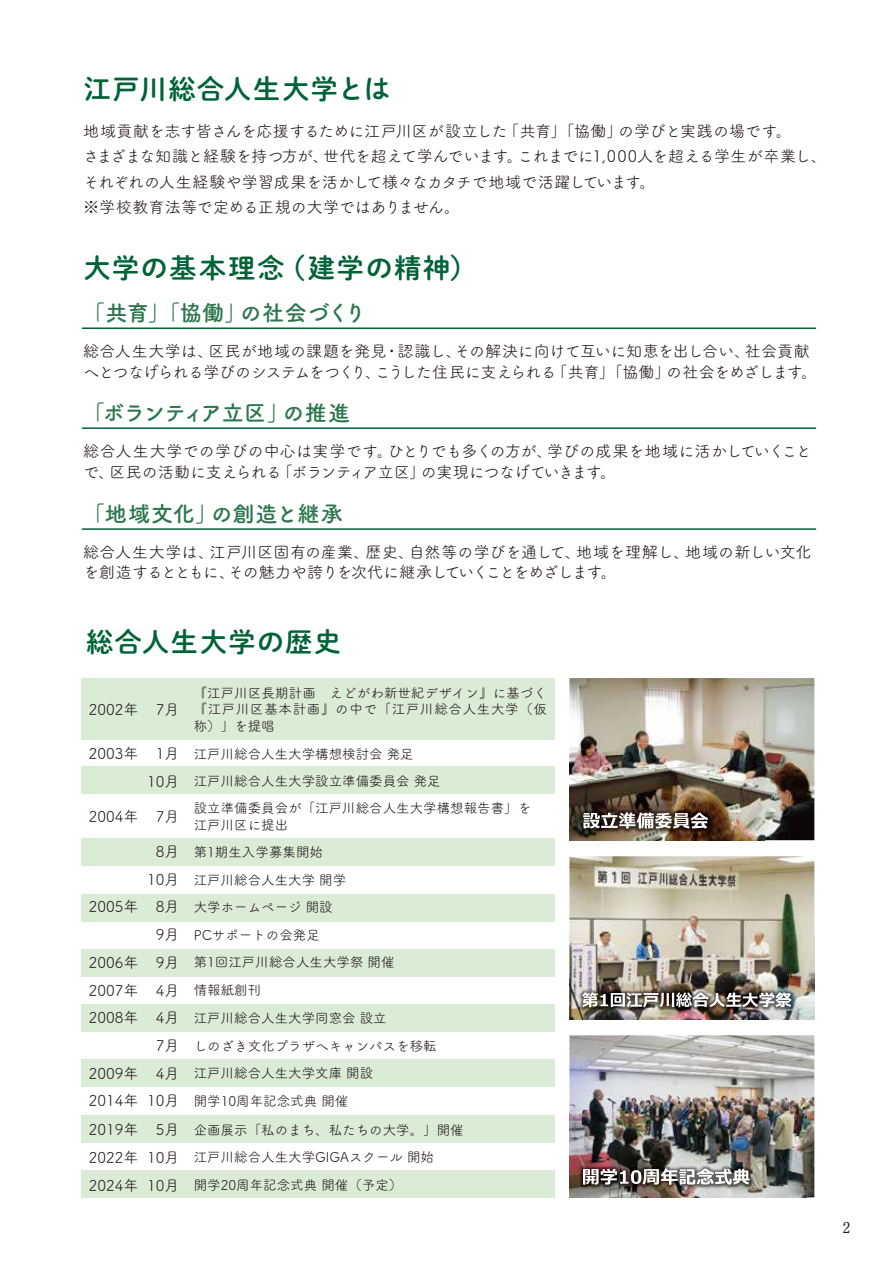
<style>
.page{position:relative;width:893px;height:1263px;background:#fff}
.page>*{position:absolute;margin:0;border:0;box-sizing:border-box;transform-origin:0 0}
.t1{font:27px "DNP Shuei M Go Std B";letter-spacing:.065em;color:#006338}
.t2{font:22.2px "Tsuku A Rd Gothic Std B";letter-spacing:.005em;color:#2d774e}
.t3{font:22.2px "Tsuku A Rd Gothic Std B";letter-spacing:-.05em;color:#2d774e}
.t4{font:22.2px "Tsuku A Rd Gothic Std B";letter-spacing:.01em;color:#2d774e}
.t5{font:16.05px/25.5px "Tsuku A Rd Gothic Std R";letter-spacing:-.02em;color:#221815}
.t6{font:15px "Tsuku A Rd Gothic Std R";color:#221815}
.t7{font:500 15px "P Futo Min A101 Pr 6 N";color:#221815}
.t8{font:13.5px/16.5px "Tsuku A Rd Gothic Std R";color:#221815}
.s1{font-size:15px}
.s2{font-size:13.5px}
</style>
<div class="page">
<img style="left:569px;top:678px;width:245px;height:162px">
<img style="left:554px;top:766px;width:211px;height:100px">
<img style="left:569px;top:756px;width:196px;height:84px">
<svg style="left:583px;top:812px;width:125px;height:17px"></svg>
<img style="left:569px;top:856px;width:245px;height:80px">
<img style="left:554px;top:936px;width:261px;height:128px">
<svg style="left:582px;top:992px;width:210px;height:15px"></svg>
<img style="left:569px;top:1035px;width:245px;height:162px">
<img style="left:527px;top:1115px;width:279px;height:83px">
<img style="left:569px;top:1112px;width:237px;height:85px">
<svg style="left:583px;top:1168px;width:167px;height:17px"></svg>
<hr style="left:82px;top:327px;width:734px;height:2px;background:#006338">
<hr style="left:82px;top:427px;width:734px;height:2px;background:#006338">
<hr style="left:82px;top:528px;width:734px;height:2px;background:#006338">
<div style="left:81px;top:678px;width:473px;height:61px;background:#daecd6"></div>
<div style="left:81px;top:766px;width:473px;height:28px;background:#daecd6"></div>
<div style="left:81px;top:838px;width:473px;height:28px;background:#daecd6"></div>
<div style="left:81px;top:894px;width:473px;height:27px;background:#daecd6"></div>
<div style="left:81px;top:949px;width:473px;height:28px;background:#daecd6"></div>
<div style="left:81px;top:1004px;width:473px;height:28px;background:#daecd6"></div>
<div style="left:81px;top:1059px;width:473px;height:28px;background:#daecd6"></div>
<div style="left:81px;top:1115px;width:473px;height:27px;background:#daecd6"></div>
<div style="left:81px;top:1170px;width:473px;height:28px;background:#daecd6"></div>
<h1 class="t1" style="left:84px;top:69px;width:308px">江戸川総合人生大学とは</h1>
<p class="t5" style="left:83px;top:117px;width:745px">地域貢献を志す皆さんを応援するために江戸川区が設立した「共育」「協働」の学びと実践の場です。<br>さまざまな知識と経験を持つ方が、世代を超えて学んでいます。これまでに1,000人を超える学生が卒業し、それぞれの人生経験や学習成果を活かして様々なカタチで地域で活躍しています。<br>※学校教育法等で定める正規の大学ではありません。</p>
<h1 class="t1" style="left:84px;top:248px;width:395px">大学の基本理念（建学の精神）</h1>
<h2 class="t2" style="left:83px;top:296px;width:285px">「共育」「協働」の社会づくり</h2>
<p class="t5" style="left:83px;top:339px;width:736px;line-height:21px">総合人生大学は、区民が地域の課題を発見・認識し、その解決に向けて互いに知恵を出し合い、社会貢献へとつなげられる学びのシステムをつくり、こうした住民に支えられる「共育」「協働」の社会をめざします。</p>
<h2 class="t3" style="left:83px;top:396px;width:269px">「ボランティア立区」の推進</h2>
<p class="t5" style="left:83px;top:439px;width:730px;line-height:21px">総合人生大学での学びの中心は実学です。ひとりでも多くの方が、学びの成果を地域に活かしていくことで、区民の活動に支えられる「ボランティア立区」の実現につなげていきます。</p>
<h2 class="t4" style="left:83px;top:497px;width:261px">「地域文化」の創造と継承</h2>
<p class="t5" style="left:83px;top:540px;width:730px;line-height:21px">総合人生大学は、江戸川区固有の産業、歴史、自然等の学びを通して、地域を理解し、地域の新しい文化を創造するとともに、その魅力や誇りを次代に継承していくことをめざします。</p>
<h1 class="t1" style="left:86px;top:622px;width:257px">総合人生大学の歴史</h1>
<p class="t6" style="left:89px;top:698px;width:92px">2002年 7月</p>
<p class="t8" style="left:194px;top:683px;width:355px;text-align:justify">『江戸川区長期計画　えどがわ新世紀デザイン』に基づく『江戸川区基本計画』の中で「江戸川総合人生大学（仮称）」を提唱</p>
<p class="t8" style="left:147px;top:739px;width:295px;line-height:27.8px;text-indent:-58px"><span class="s1">2003年 1月</span> 江戸川総合人生大学構想検討会 発足<br><span class="s1">10月</span> 江戸川総合人生大学設立準備委員会 発足</p>
<p class="t6" style="left:89px;top:805px;width:92px">2004年 7月</p>
<p class="t8" style="left:194px;top:799px;width:339px">設立準備委員会が「江戸川総合人生大学構想報告書」を江戸川区に提出</p>
<p class="t8" style="left:156px;top:843px;width:169px"><span class="s1">8月</span> 第1期生入学募集開始</p>
<p class="t8" style="left:89px;top:866px;width:259px;line-height:27px;text-indent:58px"><span class="s1">10月</span> 江戸川総合人生大学 開学<br><span class="s1">2005年 8月</span> 大学ホームページ 開設</p>
<p class="t8" style="left:156px;top:926px;width:166px"><span class="s1">9月</span> PCサポートの会発足</p>
<p class="t8" style="left:89px;top:953px;width:307px"><span class="s1">2006年 9月</span> 第1回江戸川総合人生大学祭 開催</p>
<p class="t6" style="left:89px;top:978px;width:174px">2007年 4月 <span class="s2">情報紙創刊</span></p>
<p class="t8" style="left:89px;top:1009px;width:299px"><span class="s1">2008年 4月</span> 江戸川総合人生大学同窓会 設立</p>
<p class="t8" style="left:156px;top:1036px;width:282px"><span class="s1">7月</span> しのざき文化プラザへキャンパスを移転</p>
<p class="t8" style="left:89px;top:1058px;width:286px;line-height:27.8px"><span class="s1">2009年 4月</span> 江戸川総合人生大学文庫 開設<br><span class="s1">2014年 10月</span> 開学10周年記念式典 開催</p>
<p class="t8" style="left:89px;top:1121px;width:376px"><span class="s1">2019年 5月</span> 企画展示「私のまち、私たちの大学。」開催</p>
<p class="t8" style="left:89px;top:1148px;width:347px"><span class="s1">2022年 10月</span> 江戸川総合人生大学GIGAスクール 開始</p>
<p class="t8" style="left:89px;top:1176px;width:315px"><span class="s1">2024年 10月</span> 開学20周年記念式典 開催（予定）</p>
<p class="t7" style="left:843px;top:1215px;width:10px">2</p>
</div>
